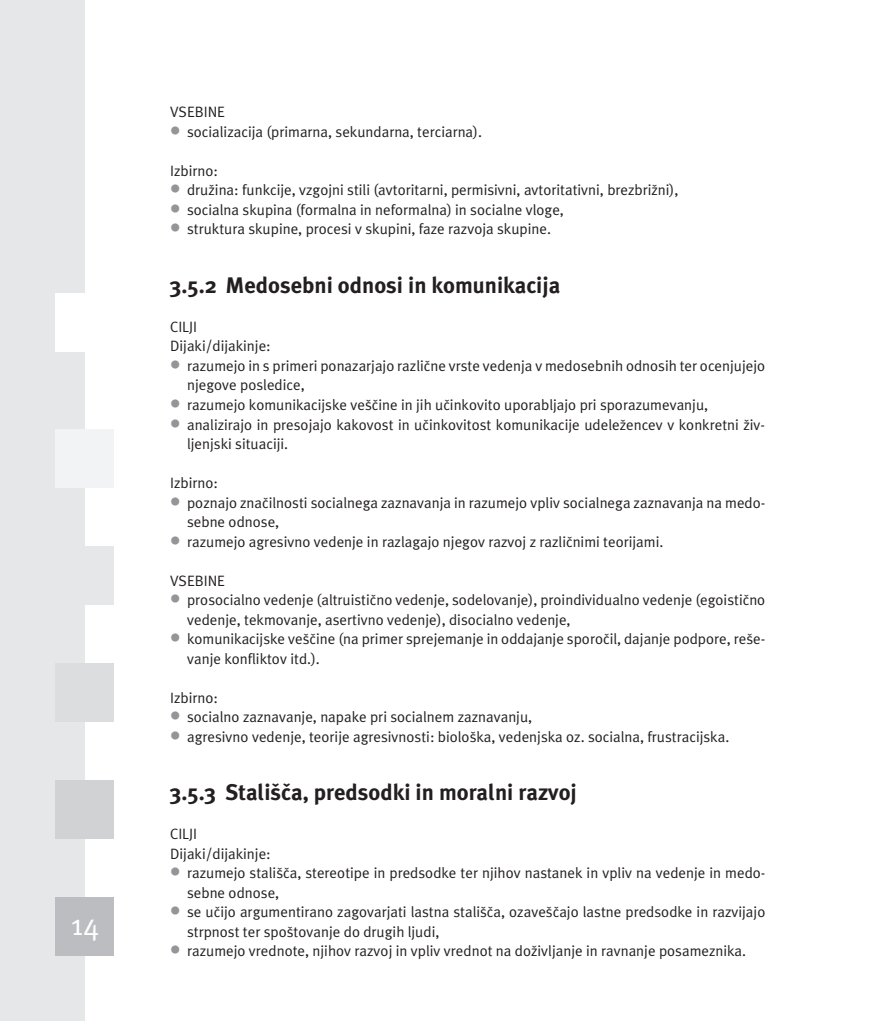
<style>
.page{position:relative;width:893px;height:1021px;background:#fff}
.page>*{position:absolute;margin:0;border:0;box-sizing:border-box;transform-origin:0 0}
.t1{font:30px "Meta KT Normal A";color:#fff}
.n3{font:22.5px "Meta KT Bold A";color:#231f20}
._01_alineja_1{font:15px/19.5px "Meta KT Normal A";color:#231f20}
.s1{color:#939598}
</style>
<div class="page">
<div style="left:0;top:0;width:85px;height:1020px;background:#e6e7e9"></div>
<div style="left:56px;top:897px;width:58px;height:58px;background:#bcbdc0"></div>
<div style="left:56px;top:780px;width:58px;height:59px;background:#d1d2d4"></div>
<div style="left:56px;top:663px;width:58px;height:59px;background:#dcdddf"></div>
<div style="left:56px;top:546px;width:58px;height:59px;background:#e6e7e9"></div>
<div style="left:56px;top:429px;width:58px;height:59px;background:#f2f3f4"></div>
<div style="left:56px;top:293px;width:58px;height:58px;background:#fff"></div>
<h1 class="t1" style="left:71px;top:907px;width:30px">14</h1>
<p class="_01_alineja_1" style="left:170px;top:102px;width:56px">VSEBINE</p>
<p class="_01_alineja_1" style="left:170px;top:122px;width:313px"><span class="s1">•</span> socializacija (primarna, sekundarna, terciarna).</p>
<p class="_01_alineja_1" style="left:170px;top:161px;width:49px">Izbirno:</p>
<p class="_01_alineja_1" style="left:170px;top:180px;width:510px"><span class="s1">•</span> družina: funkcije, vzgojni stili (avtoritarni, permisivni, avtoritativni, brezbrižni),</p>
<p class="_01_alineja_1" style="left:170px;top:200px;width:395px"><span class="s1">•</span> socialna skupina (formalna in neformalna) in socialne vloge,</p>
<p class="_01_alineja_1" style="left:170px;top:219px;width:382px"><span class="s1">•</span> struktura skupine, procesi v skupini, faze razvoja skupine.</p>
<p class="n3" style="left:170px;top:271px;width:392px">3.5.2 Medosebni odnosi in komunikacija</p>
<p class="_01_alineja_1" style="left:170px;top:317px;width:29px">CILJI</p>
<p class="_01_alineja_1" style="left:170px;top:336px;width:102px">Dijaki/dijakinje:</p>
<p class="_01_alineja_1" style="left:187px;top:356px;width:580px;text-indent:-17px"><span class="s1">•</span> razumejo in s primeri ponazarjajo različne vrste vedenja v medosebnih odnosih ter ocenjujejo njegove posledice,</p>
<p class="_01_alineja_1" style="left:170px;top:395px;width:540px"><span class="s1">•</span> razumejo komunikacijske veščine in jih učinkovito uporabljajo pri sporazumevanju,</p>
<p class="_01_alineja_1" style="left:187px;top:414px;width:578px;text-indent:-17px"><span class="s1">•</span> analizirajo in presojajo kakovost in učinkovitost komunikacije udeležencev v konkretni živ&shy;ljenjski situaciji.</p>
<p class="_01_alineja_1" style="left:170px;top:473px;width:49px">Izbirno:</p>
<p class="_01_alineja_1" style="left:187px;top:492px;width:580px;text-indent:-17px"><span class="s1">•</span> poznajo značilnosti socialnega zaznavanja in razumejo vpliv socialnega zaznavanja na medo&shy;sebne odnose,</p>
<p class="_01_alineja_1" style="left:170px;top:531px;width:495px"><span class="s1">•</span> razumejo agresivno vedenje in razlagajo njegov razvoj z različnimi teorijami.</p>
<p class="_01_alineja_1" style="left:170px;top:570px;width:56px">VSEBINE</p>
<p class="_01_alineja_1" style="left:187px;top:590px;width:580px;text-indent:-17px"><span class="s1">•</span> prosocialno vedenje (altruistično vedenje, sodelovanje), proindividualno vedenje (egoistično vedenje, tekmovanje, asertivno vedenje), disocialno vedenje,</p>
<p class="_01_alineja_1" style="left:187px;top:629px;width:580px;text-indent:-17px"><span class="s1">•</span> komunikacijske veščine (na primer sprejemanje in oddajanje sporočil, dajanje podpore, reše&shy;vanje konfliktov itd.).</p>
<p class="_01_alineja_1" style="left:170px;top:687px;width:49px">Izbirno:</p>
<p class="_01_alineja_1" style="left:170px;top:707px;width:364px"><span class="s1">•</span> socialno zaznavanje, napake pri socialnem zaznavanju,</p>
<p class="_01_alineja_1" style="left:170px;top:726px;width:561px"><span class="s1">•</span> agresivno vedenje, teorije agresivnosti: biološka, vedenjska oz. socialna, frustracijska.</p>
<p class="n3" style="left:170px;top:778px;width:408px">3.5.3 Stališča, predsodki in moralni razvoj</p>
<p class="_01_alineja_1" style="left:170px;top:824px;width:29px">CILJI</p>
<p class="_01_alineja_1" style="left:170px;top:843px;width:102px">Dijaki/dijakinje:</p>
<p class="_01_alineja_1" style="left:187px;top:863px;width:580px;text-indent:-17px"><span class="s1">•</span> razumejo stališča, stereotipe in predsodke ter njihov nastanek in vpliv na vedenje in medo&shy;sebne odnose,</p>
<p class="_01_alineja_1" style="left:187px;top:902px;width:580px;text-indent:-17px"><span class="s1">•</span> se učijo argumentirano zagovarjati lastna stališča, ozaveščajo lastne predsodke in razvijajo strpnost ter spoštovanje do drugih ljudi,</p>
<p class="_01_alineja_1" style="left:170px;top:941px;width:578px"><span class="s1">•</span> razumejo vrednote, njihov razvoj in vpliv vrednot na doživljanje in ravnanje posameznika.</p>
</div>
